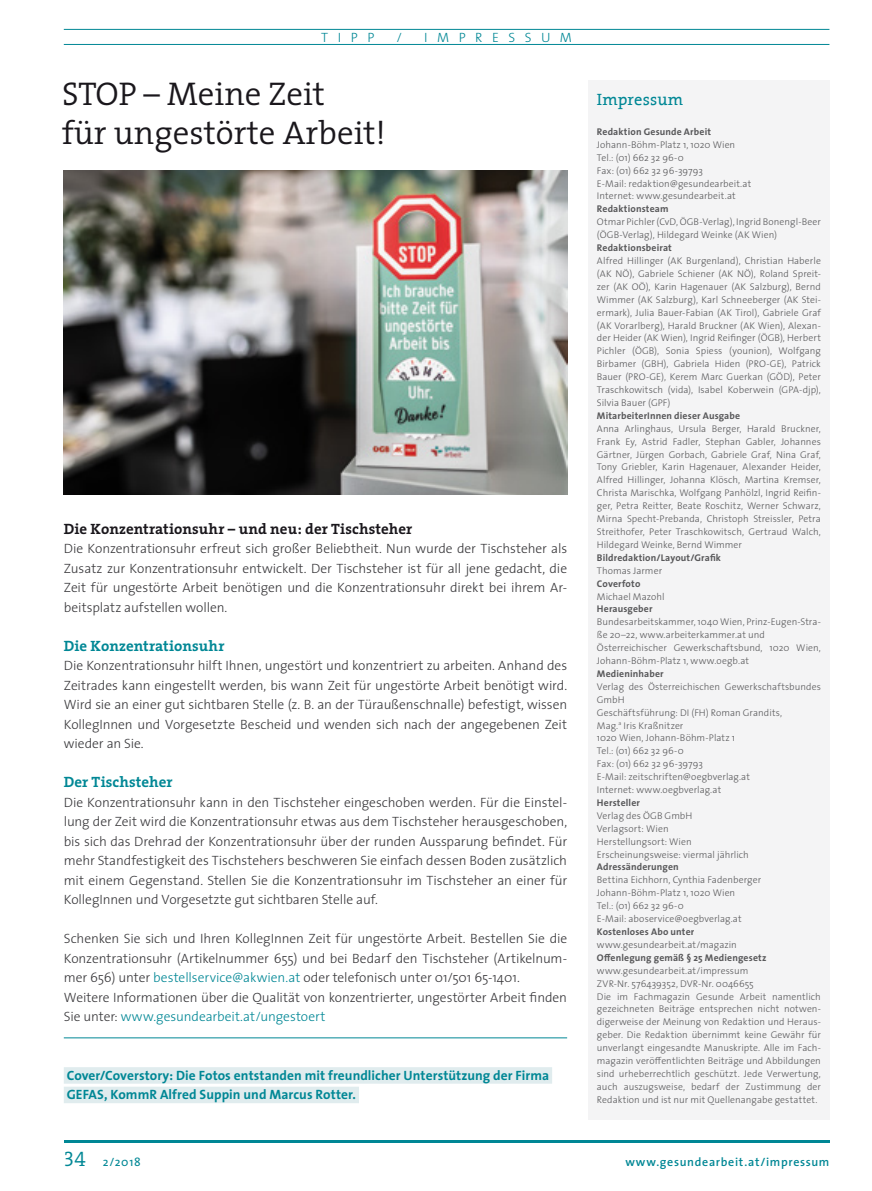
<style>
.page{position:relative;width:872px;height:1191px;background:#fff}
.page>*{position:absolute;margin:0;border:0;box-sizing:border-box;transform-origin:0 0}
.t1{font:300 33px/39px "The Serif";color:#1a171c}
.t2{font:16.5px "The Serif";letter-spacing:.01em;color:#008795}
.t3{font:700 15px "The Serif";color:#1a171c}
.t4{font:700 15px "The Serif";letter-spacing:.005em;color:#008795}
.t5{font:300 13.5px/19.5px "The Sans";letter-spacing:-.005em;color:#38373a;text-align:justify}
.t6{font:700 13.5px/19.5px "The Sans";letter-spacing:.005em;color:#008795}
.t7{font:300 13.5px "The Sans";letter-spacing:.71em;color:#008795}
.t8{font:600 12px "The Sans";letter-spacing:.055em;color:#008795}
.t9{font:12px "The Sans";color:#008795}
.t10{font:300 9.75px/12.9px "The Sans";letter-spacing:.005em;color:#58585a}
.t11{font:700 9.75px "The Sans";letter-spacing:.015em;color:#58585a}
.s1{color:#008795}
.s2{font-family:"The Serif Semi Light Caps";font-size:21px}
</style>
<div class="page">
<hr style="left:64px;top:1140px;width:765px;height:2px;background:#008795">
<hr style="left:64px;top:29px;width:765px;height:1px;background:#008795">
<hr style="left:64px;top:44px;width:765px;height:1px;background:#008795">
<div style="left:588px;top:80px;width:241px;height:1039px;background:#f4f4f5"></div>
<div style="left:64px;top:1067px;width:488px;height:16px;background:#e0ecee"></div>
<div style="left:64px;top:1086px;width:295px;height:17px;background:#e0ecee"></div>
<img style="left:64px;top:170px;width:503px;height:325px">
<hr style="left:64px;top:1037px;width:503px;height:1px;background:#008795">
<h3 class="t7" style="left:321px;top:26px;width:55px">TIPP</h3>
<h3 class="t7" style="left:396px;top:26px;width:7px">/</h3>
<h3 class="t7" style="left:424px;top:26px;width:149px">IMPRESSUM</h3>
<h1 class="t1" style="left:62px;top:73px;width:325px">STOP – Meine Zeit<br>für ungestörte Arbeit!</h1>
<h3 class="t3" style="left:64px;top:516px;width:350px">Die Konzentrationsuhr – und neu: der Tischsteher</h3>
<p class="t5" style="left:64px;top:538px;width:505px">Die Konzentrationsuhr erfreut sich großer Beliebtheit. Nun wurde der Tischsteher als Zusatz zur Konzentrationsuhr entwickelt. Der Tischsteher ist für all jene gedacht, die Zeit für ungestörte Arbeit benötigen und die Konzentrationsuhr direkt bei ihrem Ar&shy;beitsplatz aufstellen wollen.</p>
<h3 class="t4" style="left:64px;top:633px;width:162px">Die Konzentrationsuhr</h3>
<p class="t5" style="left:64px;top:655px;width:505px">Die Konzentrationsuhr hilft Ihnen, ungestört und konzentriert zu arbeiten. Anhand des Zeitrades kann eingestellt werden, bis wann Zeit für ungestörte Arbeit benötigt wird.<br>Wird sie an einer gut sichtbaren Stelle (z. B. an der Türaußenschnalle) befestigt, wissen KollegInnen und Vorgesetzte Bescheid und wenden sich nach der angegebenen Zeit wieder an Sie.</p>
<h3 class="t4" style="left:64px;top:769px;width:110px">Der Tischsteher</h3>
<p class="t5" style="left:64px;top:792px;width:505px">Die Konzentrationsuhr kann in den Tischsteher eingeschoben werden. Für die Einstel&shy;lung der Zeit wird die Konzentrationsuhr etwas aus dem Tischsteher herausgeschoben, bis sich das Drehrad der Konzentrationsuhr über der runden Aussparung befindet. Für mehr Standfestigkeit des Tischstehers beschweren Sie einfach dessen Boden zusätzlich mit einem Gegenstand. Stellen Sie die Konzentrationsuhr im Tischsteher an einer für KollegInnen und Vorgesetzte gut sichtbaren Stelle auf.</p>
<p class="t5" style="left:64px;top:928px;width:505px;text-align:left">Schenken Sie sich und Ihren KollegInnen Zeit für ungestörte Arbeit. Bestellen Sie die Konzentrationsuhr (Artikelnummer 655) und bei Bedarf den Tischsteher (Artikelnum&shy;mer 656) unter <span class="s1">bestellservice@akwien.at</span> oder telefonisch unter 01/501 65-1401.<br>Weitere Informationen über die Qualität von konzentrierter, ungestörter Arbeit finden Sie unter: <span class="s1">www.gesundearbeit.at/ungestoert</span></p>
<h3 class="t6" style="left:67px;top:1065px;width:484px">Cover/Coverstory: Die Fotos entstanden mit freundlicher Unterstützung der Firma<br>GEFAS, KommR Alfred Suppin und Marcus Rotter.</h3>
<h2 class="t2" style="left:597px;top:86px;width:88px">Impressum</h2>
<p class="t11" style="left:597px;top:123px;width:116px">Redaktion Gesunde Arbeit</p>
<p class="t10" style="left:597px;top:138px;width:156px">Johann-Böhm-Platz 1, 1020 Wien<br>Tel.: (01) 662 32 96-0<br>Fax: (01) 662 32 96-39793<br>E-Mail: redaktion@gesundearbeit.at<br>Internet: www.gesundearbeit.at</p>
<p class="t11" style="left:597px;top:201px;width:73px">Redaktionsteam</p>
<p class="t10" style="left:597px;top:215px;width:225px">Otmar Pichler (CvD, ÖGB-Verlag), Ingrid Bonengl-Beer (ÖGB-Verlag), Hildegard Weinke (AK Wien)</p>
<p class="t11" style="left:597px;top:240px;width:76px">Redaktionsbeirat</p>
<p class="t10" style="left:597px;top:254px;width:225px;text-align:justify">Alfred Hillinger (AK Burgenland), Christian Haberle (AK NÖ), Gabriele Schiener (AK NÖ), Roland Spreit&shy;zer (AK OÖ), Karin Hagenauer (AK Salzburg), Bernd Wimmer (AK Salzburg), Karl Schneeberger (AK Stei&shy;ermark), Julia Bauer-Fabian (AK Tirol), Gabriele Graf (AK Vorarlberg), Harald Bruckner (AK Wien), Alexan&shy;der Heider (AK Wien), Ingrid Reifinger (ÖGB), Herbert Pichler (ÖGB), Sonia Spiess (younion), Wolfgang Birbamer (GBH), Gabriela Hiden (PRO-GE), Patrick Bauer (PRO-GE), Kerem Marc Guerkan (GÖD), Peter Traschkowitsch (vida), Isabel Koberwein (GPA-djp), Silvia Bauer (GPF)</p>
<p class="t11" style="left:597px;top:407px;width:145px">MitarbeiterInnen dieser Ausgabe</p>
<p class="t10" style="left:597px;top:422px;width:225px;text-align:justify">Anna Arlinghaus, Ursula Berger, Harald Bruckner, Frank Ey, Astrid Fadler, Stephan Gabler, Johannes Gärtner, Jürgen Gorbach, Gabriele Graf, Nina Graf, Tony Griebler, Karin Hagenauer, Alexander Heider, Alfred Hillinger, Johanna Klösch, Martina Kremser, Christa Marischka, Wolfgang Panhölzl, Ingrid Reifin&shy;ger, Petra Reitter, Beate Roschitz, Werner Schwarz, Mirna Specht-Prebanda, Christoph Streissler, Petra Streithofer, Peter Traschkowitsch, Gertraud Walch, Hildegard Weinke, Bernd Wimmer</p>
<p class="t11" style="left:597px;top:549px;width:126px">Bildredaktion/Layout/Grafik</p>
<p class="t10" style="left:597px;top:563px;width:67px">Thomas Jarmer</p>
<p class="t11" style="left:597px;top:575px;width:45px">Coverfoto</p>
<p class="t10" style="left:597px;top:589px;width:69px">Michael Mazohl</p>
<p class="t11" style="left:597px;top:601px;width:57px">Herausgeber</p>
<p class="t10" style="left:597px;top:615px;width:225px">Bundesarbeitskammer, 1040 Wien, Prinz-Eugen-Stra&shy;ße 20–22, www.arbeiterkammer.at und Österreichischer Gewerkschaftsbund, 1020 Wien, Johann-Böhm-Platz 1, www.oegb.at</p>
<p class="t11" style="left:597px;top:665px;width:68px">Medieninhaber</p>
<p class="t10" style="left:597px;top:680px;width:225px">Verlag des Österreichischen Gewerkschaftsbundes<br>GmbH<br>Geschäftsführung: DI (FH) Roman Grandits,<br>Mag.<sup>a</sup> Iris Kraßnitzer<br>1020 Wien, Johann-Böhm-Platz 1<br>Tel.: (01) 662 32 96-0<br>Fax: (01) 662 32 96-39793<br>E-Mail: zeitschriften@oegbverlag.at<br>Internet: www.oegbverlag.at</p>
<p class="t11" style="left:597px;top:794px;width:45px">Hersteller</p>
<p class="t10" style="left:597px;top:808px;width:153px">Verlag des ÖGB GmbH<br>Verlagsort: Wien<br>Herstellungsort: Wien<br>Erscheinungsweise: viermal jährlich</p>
<p class="t11" style="left:597px;top:859px;width:83px">Adressänderungen</p>
<p class="t10" style="left:597px;top:873px;width:166px">Bettina Eichhorn, Cynthia Fadenberger<br>Johann-Böhm-Platz 1, 1020 Wien<br>Tel.: (01) 662 32 96-0<br>E-Mail: aboservice@oegbverlag.at</p>
<p class="t11" style="left:597px;top:923px;width:99px">Kostenloses Abo unter</p>
<p class="t10" style="left:597px;top:937px;width:141px">www.gesundearbeit.at/magazin</p>
<p class="t11" style="left:597px;top:949px;width:171px">Offenlegung gemäß § 25 Mediengesetz</p>
<p class="t10" style="left:597px;top:963px;width:225px">www.gesundearbeit.at/impressum<br>ZVR-Nr. 576439352, DVR-Nr. 0046655<br>Die im Fachmagazin Gesunde Arbeit namentlich gezeichneten Beiträge entsprechen nicht notwen&shy;digerweise der Meinung von Redaktion und Heraus&shy;geber. Die Redaktion übernimmt keine Gewähr für unverlangt eingesandte Manuskripte. Alle im Fach&shy;magazin veröffentlichten Beiträge und Abbildungen sind urheberrechtlich geschützt. Jede Verwertung, auch auszugsweise, bedarf der Zustimmung der Redaktion und ist nur mit Quellenangabe gestattet.</p>
<p class="t9" style="left:64px;top:1151px;width:78px"><span class="s2">34</span> 2/2018</p>
<p class="t8" style="left:625px;top:1151px;width:206px">www.gesundearbeit.at/impressum</p>
</div>
